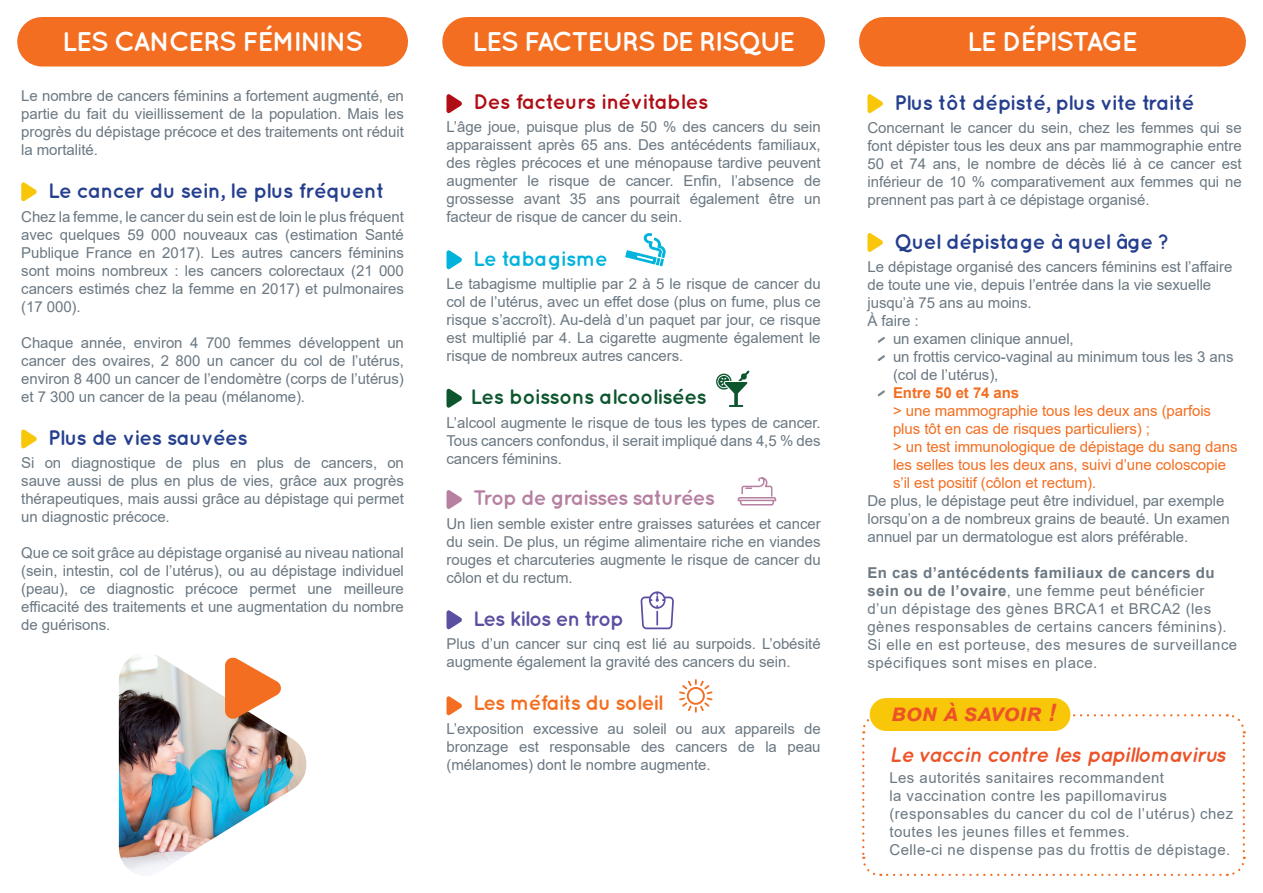
<style>
.page{position:relative;width:1263px;height:893px;background:#fff}
.page>*{position:absolute;margin:0;border:0;box-sizing:border-box;transform-origin:0 0}
.t1{font:700 27px "Quicksand";letter-spacing:-.05em;color:#fff}
.t2{font:italic 700 24px "Arial";color:#ec5328}
.sous-titres{font:700 21px "Quicksand";letter-spacing:-.03em;color:#253f8e}
.sous-titres-2{font:italic 700 21px "Quicksand";letter-spacing:-.04em;color:#ec5328}
.sous-titres-3{font:700 21px "Quicksand";letter-spacing:-.03em;color:#b00d15}
.sous-titres-4{font:700 21px "Quicksand";letter-spacing:-.03em;color:#0c562e}
.sous-titres-5{font:700 21px "Quicksand";letter-spacing:-.05em;color:#b680a1}
.sous-titres-6{font:700 21px "Quicksand";letter-spacing:-.05em;color:#f36e21}
.sous-titres-7{font:700 21px "Quicksand";letter-spacing:-.05em;color:#5a4fa1}
.sous-titres-8{font:700 21px "Quicksand";letter-spacing:-.03em;color:#00b3dc}
.texte{font:15px/18px "Arial";letter-spacing:-.005em;color:#6b7882;text-align:justify}
.texte-2{font:15px/18px "Arial";letter-spacing:.03em;color:#6b7882}
.texte-3{font:15px/18px "Arial";letter-spacing:-.005em;color:#f36e21}
.texte-4{font:700 15px "Arial";letter-spacing:-.005em;color:#f36e21}
.s1{font-weight:700}
</style>
<div class="page">
<div style="left:42px;top:17px;width:341px;height:50px;background:#f36e21"></div>
<div style="left:467px;top:17px;width:333px;height:50px;background:#f36e21"></div>
<svg style="left:21px;top:182px;width:16px;height:19px"></svg>
<div style="left:884px;top:17px;width:337px;height:50px;background:#f36e21"></div>
<svg style="left:867px;top:94px;width:16px;height:19px"></svg>
<svg style="left:867px;top:233px;width:16px;height:19px"></svg>
<svg style="left:862px;top:739px;width:19px;height:137px"></svg>
<svg style="left:887px;top:857px;width:359px;height:19px"></svg>
<svg style="left:1227px;top:714px;width:18px;height:137px"></svg>
<svg style="left:862px;top:714px;width:358px;height:19px"></svg>
<div style="left:886px;top:698px;width:168px;height:33px;background:#f9c709"></div>
<svg style="left:21px;top:429px;width:16px;height:19px"></svg>
<svg style="left:446px;top:94px;width:16px;height:19px"></svg>
<svg style="left:446px;top:250px;width:16px;height:19px"></svg>
<svg style="left:446px;top:389px;width:16px;height:19px"></svg>
<svg style="left:446px;top:490px;width:16px;height:19px"></svg>
<svg style="left:446px;top:610px;width:16px;height:19px"></svg>
<svg style="left:625px;top:233px;width:41px;height:34px"></svg>
<svg style="left:877px;top:337px;width:8px;height:6px"></svg>
<svg style="left:877px;top:355px;width:8px;height:6px"></svg>
<svg style="left:877px;top:390px;width:8px;height:7px"></svg>
<svg style="left:716px;top:370px;width:33px;height:37px"></svg>
<svg style="left:737px;top:477px;width:40px;height:29px"></svg>
<svg style="left:446px;top:696px;width:16px;height:19px"></svg>
<svg style="left:640px;top:591px;width:34px;height:38px"></svg>
<svg style="left:679px;top:679px;width:33px;height:34px"></svg>
<img style="left:119px;top:655px;width:187px;height:219px">
<svg style="left:225px;top:658px;width:56px;height:61px"></svg>
<p class="t1" style="left:62px;top:26px;width:302px">LES CANCERS FÉMININS</p>
<p class="texte" style="left:21px;top:87px;width:384px">Le nombre de cancers féminins a fortement augmenté, en partie du fait du vieillissement de la population. Mais les progrès du dépistage précoce et des traitements ont réduit la mortalité.</p>
<p class="sous-titres" style="left:48px;top:178px;width:338px">Le cancer du sein, le plus fréquent</p>
<p class="texte" style="left:21px;top:207px;width:384px">Chez la femme, le cancer du sein est de loin le plus fréquent avec quelques 59 000 nouveaux cas (estimation Santé Publique France en 2017). Les autres cancers féminins sont moins nombreux : les cancers colorectaux (21 000 cancers estimés chez la femme en 2017) et pulmonaires (17 000).</p>
<p class="texte" style="left:21px;top:333px;width:384px">Chaque année, environ 4 700 femmes développent un cancer des ovaires, 2 800 un cancer du col de l’utérus, environ 8 400 un cancer de l’endomètre (corps de l’utérus) et 7 300 un cancer de la peau (mélanome).</p>
<p class="sous-titres" style="left:48px;top:425px;width:201px">Plus de vies sauvées</p>
<p class="texte" style="left:21px;top:454px;width:384px">Si on diagnostique de plus en plus de cancers, on sauve aussi de plus en plus de vies, grâce aux progrès thérapeutiques, mais aussi grâce au dépistage qui permet un diagnostic précoce.</p>
<p class="texte" style="left:21px;top:544px;width:384px">Que ce soit grâce au dépistage organisé au niveau national (sein, intestin, col de l’utérus), ou au dépistage individuel (peau), ce diagnostic précoce permet une meilleure efficacité des traitements et une augmentation du nombre de guérisons.</p>
<p class="t1" style="left:472px;top:26px;width:324px">LES FACTEURS DE RISQUE</p>
<p class="t1" style="left:967px;top:26px;width:172px">LE DÉPISTAGE</p>
<p class="sous-titres" style="left:894px;top:90px;width:302px">Plus tôt dépisté, plus vite traité</p>
<p class="texte" style="left:867px;top:119px;width:376px">Concernant le cancer du sein, chez les femmes qui se font dépister tous les deux ans par mammographie entre 50 et 74 ans, le nombre de décès lié à ce cancer est inférieur de 10 % comparativement aux femmes qui ne prennent pas part à ce dépistage organisé.</p>
<p class="sous-titres" style="left:894px;top:229px;width:277px">Quel dépistage à quel âge ?</p>
<p class="texte" style="left:867px;top:258px;width:366px;text-align:left">Le dépistage organisé des cancers féminins est l’affaire de toute une vie, depuis l’entrée dans la vie sexuelle jusqu’à 75 ans au moins.</p>
<p class="texte" style="left:867px;top:312px;width:53px">À faire :</p>
<p class="texte" style="left:893px;top:330px;width:182px">un examen clinique annuel,</p>
<p class="texte" style="left:893px;top:348px;width:342px">un frottis cervico-vaginal au minimum tous les 3 ans (col de l’utérus),</p>
<p class="texte-4" style="left:893px;top:382px;width:128px">Entre 50 et 74 ans</p>
<p class="texte-3" style="left:893px;top:402px;width:320px">&gt; une mammographie tous les deux ans (parfois plus tôt en cas de risques particuliers) ;</p>
<p class="texte-3" style="left:893px;top:438px;width:346px">&gt; un test immunologique de dépistage du sang dans les selles tous les deux ans, suivi d’une coloscopie s’il est positif (côlon et rectum).</p>
<p class="texte" style="left:867px;top:492px;width:364px;text-align:left">De plus, le dépistage peut être individuel, par exemple lorsqu’on a de nombreux grains de beauté. Un examen annuel par un dermatologue est alors préférable.</p>
<p class="texte-2" style="left:867px;top:564px;width:371px"><span class="s1">En cas d’antécédents familiaux de cancers du sein ou de l’ovaire</span>, une femme peut bénéficier d’un dépistage des gènes BRCA1 et BRCA2 (les gènes responsables de certains cancers féminins).<br>Si elle en est porteuse, des mesures de surveillance spécifiques sont mises en place.</p>
<p class="t2" style="left:891px;top:696px;width:166px">bon à savoir !</p>
<p class="sous-titres-2" style="left:889px;top:742px;width:338px">Le vaccin contre les papillomavirus</p>
<p class="texte-2" style="left:889px;top:769px;width:345px">Les autorités sanitaires recommandent<br>la vaccination contre les papillomavirus (responsables du cancer du col de l’utérus) chez toutes les jeunes filles et femmes.</p>
<p class="texte-2" style="left:889px;top:841px;width:342px">Celle-ci ne dispense pas du frottis de dépistage.</p>
<p class="sous-titres-3" style="left:473px;top:89px;width:236px">Des facteurs inévitables</p>
<p class="texte" style="left:446px;top:118px;width:376px">L’âge joue, puisque plus de 50 % des cancers du sein apparaissent après 65 ans. Des antécédents familiaux, des règles précoces et une ménopause tardive peuvent augmenter le risque de cancer. Enfin, l’absence de grossesse avant 35 ans pourrait également être un facteur de risque de cancer du sein.</p>
<p class="sous-titres-8" style="left:473px;top:246px;width:136px">Le tabagisme</p>
<p class="texte" style="left:446px;top:275px;width:376px">Le tabagisme multiplie par 2 à 5 le risque de cancer du col de l’utérus, avec un effet dose (plus on fume, plus ce risque s’accroît). Au-delà d’un paquet par jour, ce risque est multiplié par 4. La cigarette augmente également le risque de nombreux autres cancers.</p>
<p class="sous-titres-4" style="left:471px;top:384px;width:238px">Les boissons alcoolisées</p>
<p class="texte" style="left:446px;top:413px;width:376px">L’alcool augmente le risque de tous les types de cancer.<br>Tous cancers confondus, il serait impliqué dans 4,5 % des cancers féminins.</p>
<p class="sous-titres-5" style="left:473px;top:485px;width:243px">Trop de graisses saturées</p>
<p class="texte" style="left:446px;top:514px;width:376px">Un lien semble exister entre graisses saturées et cancer du sein. De plus, un régime alimentaire riche en viandes rouges et charcuteries augmente le risque de cancer du côlon et du rectum.</p>
<p class="sous-titres-7" style="left:473px;top:606px;width:153px">Les kilos en trop</p>
<p class="texte" style="left:446px;top:635px;width:376px">Plus d’un cancer sur cinq est lié au surpoids. L’obésité augmente également la gravité des cancers du sein.</p>
<p class="sous-titres-6" style="left:473px;top:690px;width:192px">Les méfaits du soleil</p>
<p class="texte" style="left:446px;top:719px;width:376px">L’exposition excessive au soleil ou aux appareils de bronzage est responsable des cancers de la peau (mélanomes) dont le nombre augmente.</p>
</div>
